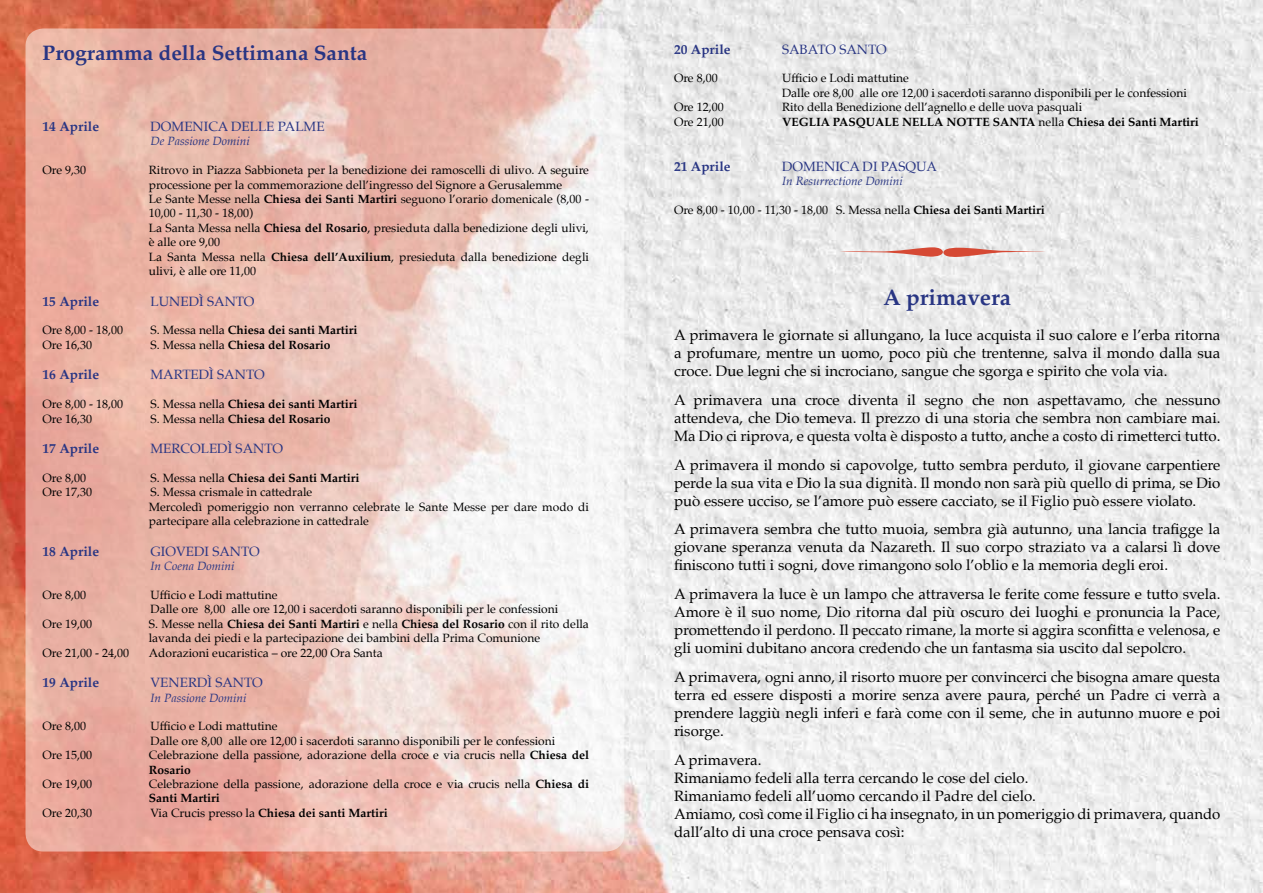
<style>
.page{position:relative;width:1263px;height:893px;background:#fff}
.page>*{position:absolute;margin:0;border:0;box-sizing:border-box;transform-origin:0 0}
.t1{font:700 22.5px "Palatino";color:#283583}
.t2{font:700 21px "Palatino";color:#283583}
.t3{font:15px/18px "Palatino";color:#000;text-align:justify}
.t4{font:13.5px "Palatino";color:#283583}
.t5{font:700 13.5px "Palatino";color:#283583}
.t6{font:12px/14.4px "Palatino";color:#000}
.t7{font:700 12px "Palatino";color:#000}
.t8{font:italic 12px "Palatino";color:#283583}
.s1{font-weight:700}
.s2{font-weight:400}
</style>
<div class="page">
<img style="left:0;top:0;width:1263px;height:893px">
<svg style="left:26px;top:28px;width:598px;height:823px"></svg>
<svg style="left:839px;top:247px;width:207px;height:10px"></svg>
<h2 class="t2" style="left:43px;top:35px;width:326px">Programma della Settimana Santa</h2>
<p class="t5" style="left:43px;top:115px;width:58px">14 Aprile</p>
<p class="t4" style="left:151px;top:115px;width:176px">DOMENICA DELLE PALME</p>
<p class="t8" style="left:151px;top:131px;width:101px">De Passione Domini</p>
<p class="t6" style="left:43px;top:163px;width:45px">Ore 9,30</p>
<p class="t6" style="left:149px;top:163px;width:442px">Ritrovo in Piazza Sabbioneta per la benedizione dei ramoscelli di ulivo. A seguire processione per la commemorazione dell’ingresso del Signore a Gerusalemme<br>Le Sante Messe nella <span class="s1">Chiesa dei Santi Martiri</span> seguono l’orario domenicale (8,00 - 10,00 - 11,30 - 18,00)<br>La Santa Messa nella <span class="s1">Chiesa del Rosario</span>, presieduta dalla benedizione degli ulivi, è alle ore 9,00<br>La Santa Messa nella <span class="s1">Chiesa dell’Auxilium</span>, presieduta dalla benedizione degli ulivi, è alle ore 11,00</p>
<p class="t5" style="left:43px;top:289px;width:58px">15 Aprile</p>
<p class="t4" style="left:151px;top:290px;width:106px">LUNEDÌ SANTO</p>
<p class="t6" style="left:43px;top:323px;width:82px">Ore 8,00 - 18,00</p>
<p class="t7" style="left:151px;top:320px;width:208px"><span class="s2">S. Messa nella</span> Chiesa dei santi Martiri</p>
<p class="t6" style="left:43px;top:337px;width:51px">Ore 16,30</p>
<p class="t7" style="left:151px;top:334px;width:181px"><span class="s2">S. Messa nella</span> Chiesa del Rosario</p>
<p class="t5" style="left:43px;top:363px;width:58px">16 Aprile</p>
<p class="t4" style="left:151px;top:364px;width:116px">MARTEDÌ SANTO</p>
<p class="t6" style="left:43px;top:397px;width:82px">Ore 8,00 - 18,00</p>
<p class="t7" style="left:151px;top:394px;width:208px"><span class="s2">S. Messa nella</span> Chiesa dei santi Martiri</p>
<p class="t6" style="left:43px;top:411px;width:51px">Ore 16,30</p>
<p class="t7" style="left:151px;top:408px;width:181px"><span class="s2">S. Messa nella</span> Chiesa del Rosario</p>
<p class="t5" style="left:43px;top:437px;width:58px">17 Aprile</p>
<p class="t4" style="left:151px;top:437px;width:134px">MERCOLEDÌ SANTO</p>
<p class="t6" style="left:43px;top:471px;width:45px">Ore 8,00</p>
<p class="t7" style="left:151px;top:468px;width:210px"><span class="s2">S. Messa nella</span> Chiesa dei Santi Martiri</p>
<p class="t6" style="left:43px;top:485px;width:51px">Ore 17,30</p>
<p class="t6" style="left:149px;top:485px;width:442px">S. Messa crismale in cattedrale<br>Mercoledì pomeriggio non verranno celebrate le Sante Messe per dare modo di partecipare alla celebrazione in cattedrale</p>
<p class="t5" style="left:43px;top:540px;width:58px">18 Aprile</p>
<p class="t4" style="left:151px;top:540px;width:111px">GIOVEDI SANTO</p>
<p class="t8" style="left:151px;top:556px;width:86px">In Coena Domini</p>
<p class="t6" style="left:43px;top:588px;width:45px">Ore 8,00</p>
<p class="t6" style="left:151px;top:588px;width:409px">Ufficio e Lodi mattutine<br>Dalle ore 8,00 alle ore 12,00 i sacerdoti saranno disponibili per le confessioni</p>
<p class="t6" style="left:43px;top:616px;width:51px">Ore 19,00</p>
<p class="t6" style="left:149px;top:616px;width:442px">S. Messe nella <span class="s1">Chiesa dei Santi Martiri</span> e nella <span class="s1">Chiesa del Rosario</span> con il rito della lavanda dei piedi e la partecipazione dei bambini della Prima Comunione</p>
<p class="t6" style="left:43px;top:645px;width:88px">Ore 21,00 - 24,00</p>
<p class="t6" style="left:149px;top:645px;width:236px">Adorazioni eucaristica – ore 22,00 Ora Santa</p>
<p class="t5" style="left:43px;top:671px;width:58px">19 Aprile</p>
<p class="t4" style="left:151px;top:671px;width:114px">VENERDÌ SANTO</p>
<p class="t8" style="left:151px;top:687px;width:98px">In Passione Domini</p>
<p class="t6" style="left:43px;top:719px;width:45px">Ore 8,00</p>
<p class="t6" style="left:151px;top:719px;width:406px">Ufficio e Lodi mattutine<br>Dalle ore 8,00 alle ore 12,00 i sacerdoti saranno disponibili per le confessioni</p>
<p class="t6" style="left:43px;top:748px;width:51px">Ore 15,00</p>
<p class="t6" style="left:149px;top:748px;width:442px">Celebrazione della passione, adorazione della croce e via crucis nella <span class="s1">Chiesa del<br>Rosario</span></p>
<p class="t6" style="left:43px;top:777px;width:51px">Ore 19,00</p>
<p class="t6" style="left:149px;top:777px;width:442px">Celebrazione della passione, adorazione della croce e via crucis nella <span class="s1">Chiesa di<br>Santi Martiri</span></p>
<p class="t6" style="left:43px;top:805px;width:51px">Ore 20,30</p>
<p class="t7" style="left:151px;top:802px;width:239px"><span class="s2">Via Crucis presso la</span> Chiesa dei santi Martiri</p>
<p class="t5" style="left:674px;top:38px;width:58px">20 Aprile</p>
<p class="t4" style="left:782px;top:38px;width:106px">SABATO SANTO</p>
<p class="t6" style="left:674px;top:71px;width:45px">Ore 8,00</p>
<p class="t6" style="left:782px;top:71px;width:406px">Ufficio e Lodi mattutine<br>Dalle ore 8,00 alle ore 12,00 i sacerdoti saranno disponibili per le confessioni</p>
<p class="t6" style="left:674px;top:100px;width:51px">Ore 12,00</p>
<p class="t6" style="left:782px;top:100px;width:302px">Rito della Benedizione dell’agnello e delle uova pasquali</p>
<p class="t6" style="left:674px;top:114px;width:51px">Ore 21,00</p>
<p class="t7" style="left:782px;top:111px;width:418px">VEGLIA PASQUALE NELLA NOTTE SANTA <span class="s2">nella</span> Chiesa dei Santi Martiri</p>
<p class="t5" style="left:674px;top:155px;width:58px">21 Aprile</p>
<p class="t4" style="left:782px;top:155px;width:157px">DOMENICA DI PASQUA</p>
<p class="t8" style="left:782px;top:171px;width:122px">In Resurrectione Domini</p>
<p class="t6" style="left:674px;top:202px;width:372px">Ore 8,00 - 10,00 - 11,30 - 18,00 S. Messa nella <span class="s1">Chiesa dei Santi Martiri</span></p>
<h1 class="t1" style="left:883px;top:278px;width:129px">A primavera</h1>
<p class="t3" style="left:674px;top:326px;width:548px">A primavera le giornate si allungano, la luce acquista il suo calore e l’erba ritorna a profumare, mentre un uomo, poco più che trentenne, salva il mondo dalla sua croce. Due legni che si incrociano, sangue che sgorga e spirito che vola via.</p>
<p class="t3" style="left:674px;top:391px;width:548px">A primavera una croce diventa il segno che non aspettavamo, che nessuno attendeva, che Dio temeva. Il prezzo di una storia che sembra non cambiare mai.<br>Ma Dio ci riprova, e questa volta è disposto a tutto, anche a costo di rimetterci tutto.</p>
<p class="t3" style="left:674px;top:455px;width:548px">A primavera il mondo si capovolge, tutto sembra perduto, il giovane carpentiere perde la sua vita e Dio la sua dignità. Il mondo non sarà più quello di prima, se Dio può essere ucciso, se l’amore può essere cacciato, se il Figlio può essere violato.</p>
<p class="t3" style="left:674px;top:520px;width:548px">A primavera sembra che tutto muoia, sembra già autunno, una lancia trafigge la giovane speranza venuta da Nazareth. Il suo corpo straziato va a calarsi lì dove finiscono tutti i sogni, dove rimangono solo l’oblio e la memoria degli eroi.</p>
<p class="t3" style="left:674px;top:585px;width:548px">A primavera la luce è un lampo che attraversa le ferite come fessure e tutto svela.<br>Amore è il suo nome, Dio ritorna dal più oscuro dei luoghi e pronuncia la Pace, promettendo il perdono. Il peccato rimane, la morte si aggira sconfitta e velenosa, e gli uomini dubitano ancora credendo che un fantasma sia uscito dal sepolcro.</p>
<p class="t3" style="left:674px;top:668px;width:548px">A primavera, ogni anno, il risorto muore per convincerci che bisogna amare questa terra ed essere disposti a morire senza avere paura, perché un Padre ci verrà a prendere laggiù negli inferi e farà come con il seme, che in autunno muore e poi risorge.</p>
<p class="t3" style="left:674px;top:751px;width:548px;text-align:left">A primavera.<br>Rimaniamo fedeli alla terra cercando le cose del cielo.<br>Rimaniamo fedeli all’uomo cercando il Padre del cielo.<br>Amiamo, così come il Figlio ci ha insegnato, in un pomeriggio di primavera, quando dall’alto di una croce pensava così:</p>
</div>
